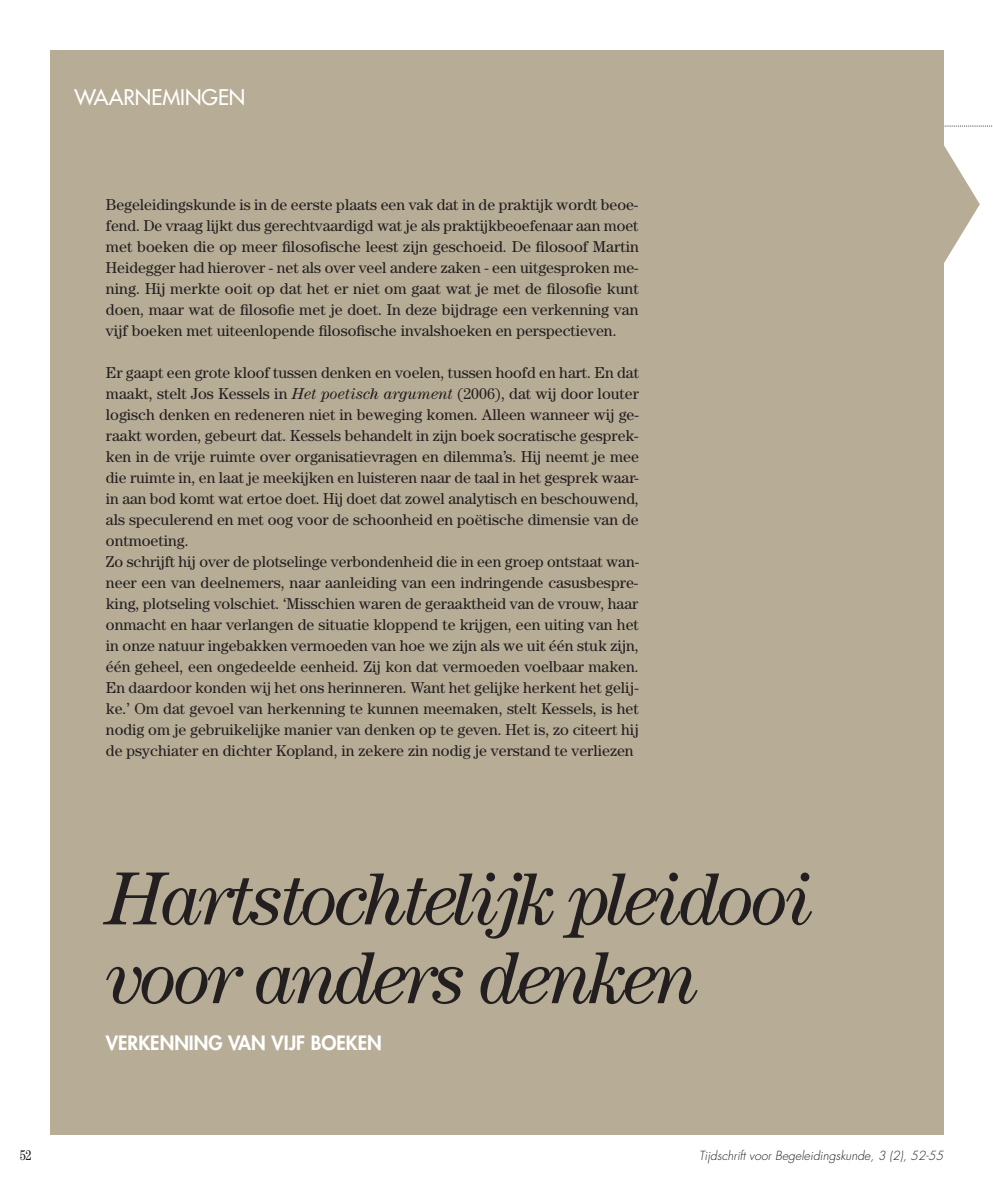
<style>
.page{position:relative;width:993px;height:1191px;background:#fff}
.page>*{position:absolute;margin:0;border:0;box-sizing:border-box;transform-origin:0 0}
.t1{font:italic 75.25px/78.8px "Century Std";letter-spacing:-.05em;color:#231f20}
.t2{font:500 21px "Futura Std";color:#fff}
.t3{font:800 19.25px "Futura Std";color:#fff}
.t4{font:15.75px/21px "Century Std";color:#231f20;text-align:justify}
.t5{font:condensed 14px "Century Std";color:#231f20}
.t6{font:italic 300 12.25px "Futura Std";color:#231f20}
.s1{font-style:italic}
</style>
<div class="page">
<div style="left:50px;top:50px;width:893px;height:1084px;background:#b7ac95"></div>
<svg style="left:943px;top:104px;width:49px;height:199px"></svg>
<p class="t2" style="left:74px;top:85px;width:172px">WAARNEMINGEN</p>
<p class="t4" style="left:106px;top:196px;width:534px">Begeleidingskunde is in de eerste plaats een vak dat in de praktijk wordt beoe&shy;fend. De vraag lijkt dus gerechtvaardigd wat je als praktijkbeoefenaar aan moet met boeken die op meer filosofische leest zijn geschoeid. De filosoof Martin Heidegger had hierover - net als over veel andere zaken - een uitgesproken me&shy;ning. Hij merkte ooit op dat het er niet om gaat wat je met de filosofie kunt doen, maar wat de filosofie met je doet. In deze bijdrage een verkenning van vijf boeken met uiteenlopende filosofische invalshoeken en perspectieven.</p>
<p class="t4" style="left:106px;top:364px;width:534px;text-align:left">Er gaapt een grote kloof tussen denken en voelen, tussen hoofd en hart. En dat maakt, stelt Jos Kessels in <span class="s1">Het poetisch argument</span> (2006), dat wij door louter logisch denken en redeneren niet in beweging komen. Alleen wanneer wij ge&shy;raakt worden, gebeurt dat. Kessels behandelt in zijn boek socratische gesprek&shy;ken in de vrije ruimte over organisatievragen en dilemma’s. Hij neemt je mee die ruimte in, en laat je meekijken en luisteren naar de taal in het gesprek waar&shy;in aan bod komt wat ertoe doet. Hij doet dat zowel analytisch en beschouwend, als speculerend en met oog voor de schoonheid en poëtische dimensie van de ontmoeting.<br>Zo schrijft hij over de plotselinge verbondenheid die in een groep ontstaat wan&shy;neer een van deelnemers, naar aanleiding van een indringende casusbespre&shy;king, plotseling volschiet. ‘Misschien waren de geraaktheid van de vrouw, haar onmacht en haar verlangen de situatie kloppend te krijgen, een uiting van het in onze natuur ingebakken vermoeden van hoe we zijn als we uit één stuk zijn, één geheel, een ongedeelde eenheid. Zij kon dat vermoeden voelbaar maken.<br>En daardoor konden wij het ons herinneren. Want het gelijke herkent het gelij&shy;ke.’ Om dat gevoel van herkenning te kunnen meemaken, stelt Kessels, is het nodig om je gebruikelijke manier van denken op te geven. Het is, zo citeert hij de psychiater en dichter Kopland, in zekere zin nodig je verstand te verliezen</p>
<p class="t1" style="left:106px;top:867px;width:709px">Hartstochtelijk pleidooi voor anders denken</p>
<p class="t3" style="left:106px;top:1032px;width:277px">VERKENNING VAN VIJF BOEKEN</p>
<p class="t5" style="left:20px;top:1147px;width:13px">52</p>
<p class="t6" style="left:699px;top:1150px;width:245px">Tijdschrift voor Begeleidingskunde, 3 (2), 52-55</p>
</div>
